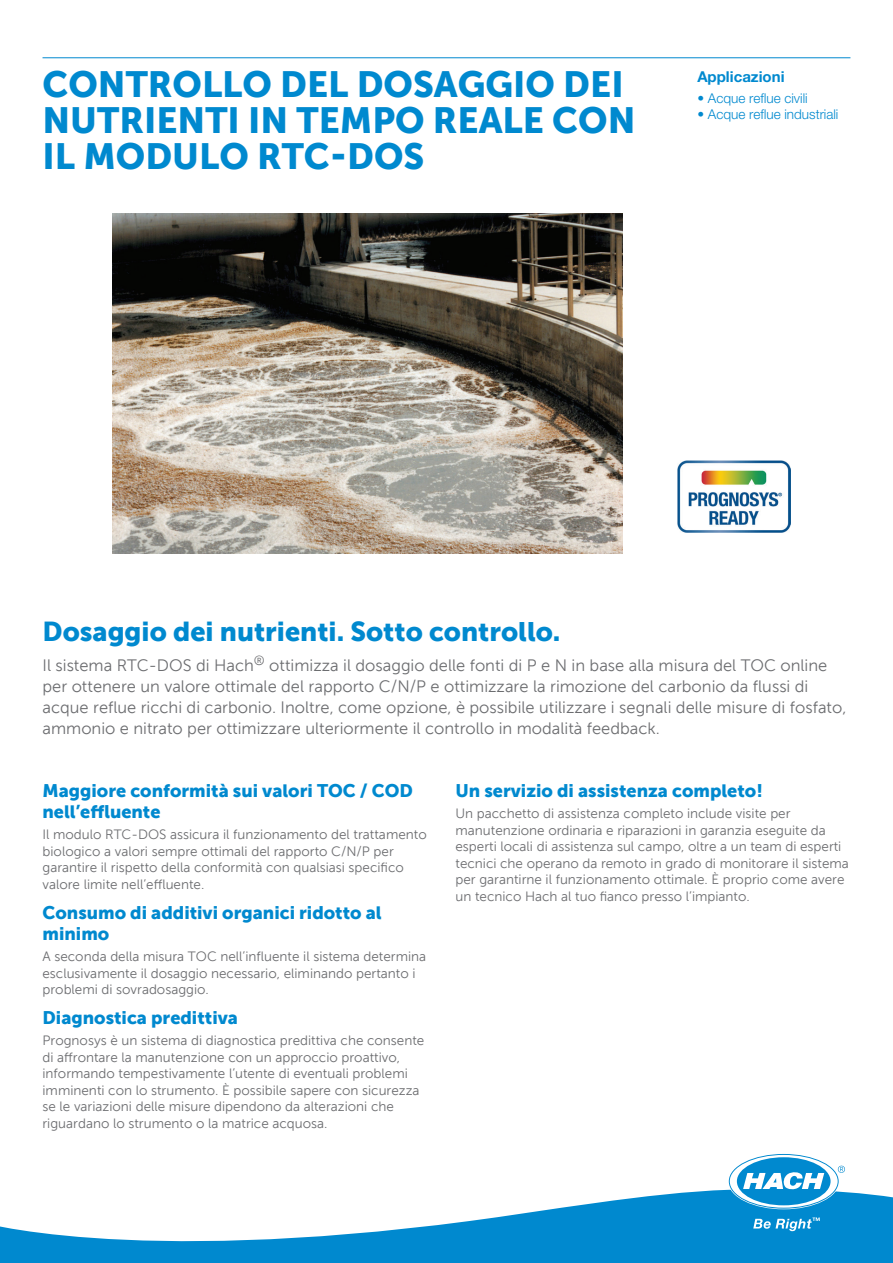
<style>
.page{position:relative;width:893px;height:1263px;background:#fff}
.page>*{position:absolute;margin:0;border:0;box-sizing:border-box;transform-origin:0 0}
.t1{font:36px/36px "Museo Sans 900";color:#0089cf}
.t2{font:27px "Museo Sans 900";color:#0089cf}
.t3{font:18px/21px "Museo Sans 900";color:#0089cf}
.t4{font:16.5px/21px "Museo Sans 300";color:#6c6d70}
.t5{font:700 15px "Helvetica Neue LTW1 G";color:#0089cf}
.t6{font:13.5px/16.5px "Museo Sans 300";color:#6c6d70}
.t7{font:300 13.5px "Helvetica Neue LTW1 G";color:#0089cf}
</style>
<div class="page">
<hr style="left:43px;top:57px;width:807px;height:1px;background:#0089cf">
<svg style="left:0;top:1189px;width:893px;height:74px;fill:#0089cf"></svg>
<svg style="left:730px;top:1155px;width:115px;height:53px"></svg>
<svg style="left:753px;top:1217px;width:67px;height:14px"></svg>
<img style="left:677px;top:460px;width:113px;height:72px">
<img style="left:112px;top:213px;width:510px;height:340px">
<h1 class="t1" style="left:43px;top:66px;width:594px">Controllo del dosaggio dei nutrienti in tempo reale con il modulo RTC-DOS</h1>
<p class="t5" style="left:697px;top:67px;width:89px">Applicazioni</p>
<p class="t7" style="left:697px;top:90px;width:112px">• Acque reflue civili</p>
<p class="t7" style="left:697px;top:106px;width:143px">• Acque reflue industriali</p>
<h2 class="t2" style="left:43px;top:616px;width:519px">Dosaggio dei nutrienti. Sotto controllo.</h2>
<p class="t4" style="left:43px;top:655px;width:805px">Il sistema RTC-DOS di Hach<sup>®</sup> ottimizza il dosaggio delle fonti di P e N in base alla misura del TOC online per ottenere un valore ottimale del rapporto C/N/P e ottimizzare la rimozione del carbonio da flussi di acque reflue ricchi di carbonio. Inoltre, come opzione, è possibile utilizzare i segnali delle misure di fosfato, ammonio e nitrato per ottimizzare ulteriormente il controllo in modalità feedback.</p>
<h3 class="t3" style="left:43px;top:780px;width:357px">Maggiore conformità sui valori TOC / COD nell’effluente</h3>
<p class="t6" style="left:43px;top:827px;width:386px">Il modulo RTC-DOS assicura il funzionamento del trattamento biologico a valori sempre ottimali del rapporto C/N/P per garantire il rispetto della conformità con qualsiasi specifico valore limite nell’effluente.</p>
<h3 class="t3" style="left:43px;top:902px;width:341px">Consumo di additivi organici ridotto al minimo</h3>
<p class="t6" style="left:43px;top:948px;width:385px">A seconda della misura TOC nell’influente il sistema determina esclusivamente il dosaggio necessario, eliminando pertanto i problemi di sovradosaggio.</p>
<h3 class="t3" style="left:43px;top:1007px;width:197px">Diagnostica predittiva</h3>
<p class="t6" style="left:43px;top:1032px;width:383px">Prognosys è un sistema di diagnostica predittiva che consente di affrontare la manutenzione con un approccio proattivo, informando tempestivamente l’utente di eventuali problemi imminenti con lo strumento. È possibile sapere con sicurezza se le variazioni delle misure dipendono da alterazioni che riguardano lo strumento o la matrice acquosa.</p>
<h3 class="t3" style="left:455px;top:780px;width:309px">Un servizio di assistenza completo!</h3>
<p class="t6" style="left:455px;top:806px;width:395px">Un pacchetto di assistenza completo include visite per manutenzione ordinaria e riparazioni in garanzia eseguite da esperti locali di assistenza sul campo, oltre a un team di esperti tecnici che operano da remoto in grado di monitorare il sistema per garantirne il funzionamento ottimale. È proprio come avere un tecnico Hach al tuo fianco presso l’impianto.</p>
</div>
